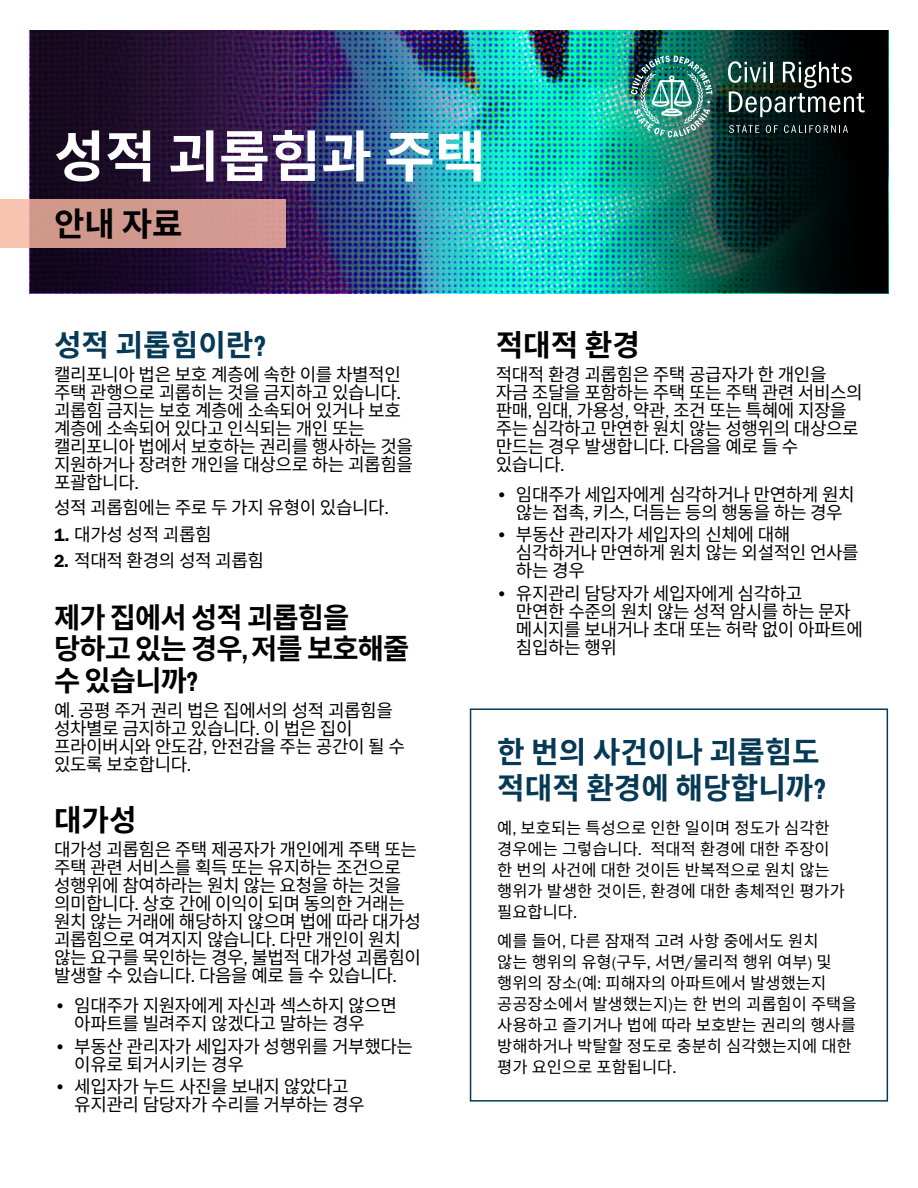
<style>
.page{position:relative;width:918px;height:1188px;background:#fff}
.page>*{position:absolute;margin:0;border:0;box-sizing:border-box;transform-origin:0 0}
.t1{font:700 55.5px "Noto Sans CJ Kkr";color:#fff}
.t2{font:700 33px "Noto Sans CJ Kkr";color:#000}
.t3{font:700 30px/36px "Noto Sans CJ Kkr";color:#053956}
.t4{font:700 30px "Noto Sans CJ Kkr";color:#000}
.t5{font:700 28.5px/31.5px "Noto Sans CJ Kkr";letter-spacing:-.03em;color:#000}
.t6{font:18px/18px "Noto Sans CJ Kkr";letter-spacing:-.025em;color:#000}
.t7{font:16.5px/21px "Noto Sans CJ Kkr";color:#000}
.s1{font-family:"Franklin Gothic LT Pro Dm Cm";font-weight:400}
.s2{font-family:"Franklin Gothic"}
.s3{font-family:"Franklin Gothic";font-weight:600}
</style>
<div class="page">
<img style="left:507px;top:30px;width:87px;height:263px">
<img style="left:30px;top:30px;width:477px;height:263px">
<img style="left:594px;top:30px;width:294px;height:263px">
<div style="left:470px;top:708px;width:418px;height:394px;border:2px solid #053956"></div>
<svg style="left:0;top:199px;width:286px;height:49px;background:#d69d92"></svg>
<img style="left:728px;top:61px;width:137px;height:56px">
<svg style="left:729px;top:125px;width:30px;height:8px"></svg>
<svg style="left:766px;top:125px;width:12px;height:8px"></svg>
<svg style="left:784px;top:125px;width:64px;height:8px"></svg>
<img style="left:631px;top:56px;width:82px;height:81px">
<h1 class="t1" style="left:54px;top:125px;width:434px">성적 괴롭힘과 주택</h1>
<h2 class="t2" style="left:54px;top:205px;width:130px">안내 자료</h2>
<h3 class="t3" style="left:54px;top:328px;width:214px">성적 괴롭힘이란<span class="s1">?</span></h3>
<p class="t6" style="left:54px;top:366px;width:361px">캘리포니아 법은 보호 계층에 속한 이를 차별적인 주택 관행으로 괴롭히는 것을 금지하고 있습니다<span class="s2">. </span>괴롭힘 금지는 보호 계층에 소속되어 있거나 보호 계층에 소속되어 있다고 인식되는 개인 또는 캘리포니아 법에서 보호하는 권리를 행사하는 것을 지원하거나 장려한 개인을 대상으로 하는 괴롭힘을 포괄합니다<span class="s2">.</span></p>
<p class="t6" style="left:54px;top:499px;width:336px">성적 괴롭힘에는 주로 두 가지 유형이 있습니다<span class="s2">.</span></p>
<p class="t6" style="left:54px;top:526px;width:159px"><span class="s3">1.</span> 대가성 성적 괴롭힘</p>
<p class="t6" style="left:54px;top:552px;width:212px"><span class="s3">2.</span> 적대적 환경의 성적 괴롭힘</p>
<h3 class="t5" style="left:54px;top:602px;width:357px">제가 집에서 성적 괴롭힘을 당하고 있는 경우<span class="s1">,</span> 저를 보호해줄 수 있습니까<span class="s1">?</span></h3>
<p class="t6" style="left:54px;top:702px;width:353px">예<span class="s2">.</span> 공평 주거 권리 법은 집에서의 성적 괴롭힘을 성차별로 금지하고 있습니다<span class="s2">.</span> 이 법은 집이 프라이버시와 안도감<span class="s2">,</span> 안전감을 주는 공간이 될 수 있도록 보호합니다<span class="s2">.</span></p>
<h3 class="t4" style="left:54px;top:803px;width:84px">대가성</h3>
<p class="t6" style="left:54px;top:841px;width:369px">대가성 괴롭힘은 주택 제공자가 개인에게 주택 또는 주택 관련 서비스를 획득 또는 유지하는 조건으로 성행위에 참여하라는 원치 않는 요청을 하는 것을 의미합니다<span class="s2">.</span> 상호 간에 이익이 되며 동의한 거래는 원치 않는 거래에 해당하지 않으며 법에 따라 대가성 괴롭힘으로 여겨지지 않습니다<span class="s2">.</span> 다만 개인이 원치 않는 요구를 묵인하는 경우<span class="s2">,</span> 불법적 대가성 괴롭힘이 발생할 수 있습니다<span class="s2">.</span> 다음을 예로 들 수 있습니다<span class="s2">.</span></p>
<p class="t6" style="left:74px;top:997px;width:324px;text-indent:-20px"><span class="s2">•</span> 임대주가 지원자에게 자신과 섹스하지 않으면 아파트를 빌려주지 않겠다고 말하는 경우</p>
<p class="t6" style="left:74px;top:1037px;width:340px;text-indent:-20px"><span class="s2">•</span> 부동산 관리자가 세입자가 성행위를 거부했다는 이유로 퇴거시키는 경우</p>
<p class="t6" style="left:74px;top:1078px;width:292px;text-indent:-20px"><span class="s2">•</span> 세입자가 누드 사진을 보내지 않았다고 유지관리 담당자가 수리를 거부하는 경우</p>
<h3 class="t4" style="left:496px;top:328px;width:146px">적대적 환경</h3>
<p class="t6" style="left:496px;top:366px;width:369px">적대적 환경 괴롭힘은 주택 공급자가 한 개인을 자금 조달을 포함하는 주택 또는 주택 관련 서비스의 판매<span class="s2">,</span> 임대<span class="s2">,</span> 가용성<span class="s2">,</span> 약관<span class="s2">,</span> 조건 또는 특혜에 지장을 주는 심각하고 만연한 원치 않는 성행위의 대상으로 만드는 경우 발생합니다<span class="s2">.</span> 다음을 예로 들 수 있습니다<span class="s2">.</span></p>
<p class="t6" style="left:496px;top:486px;width:361px;text-align:center"><span class="s2">•</span> 임대주가 세입자에게 심각하거나 만연하게 원치 않는 접촉<span class="s2">,</span> 키스<span class="s2">,</span> 더듬는 등의 행동을 하는 경우</p>
<p class="t6" style="left:516px;top:526px;width:344px;text-indent:-20px"><span class="s2">•</span> 부동산 관리자가 세입자의 신체에 대해 심각하거나 만연하게 원치 않는 외설적인 언사를 하는 경우</p>
<p class="t6" style="left:516px;top:585px;width:348px;text-indent:-20px"><span class="s2">•</span> 유지관리 담당자가 세입자에게 심각하고<br>만연한 수준의 원치 않는 성적 암시를 하는 문자 메시지를 보내거나 초대 또는 허락 없이 아파트에 침입하는 행위</p>
<h3 class="t3" style="left:497px;top:735px;width:331px">한 번의 사건이나 괴롭힘도 적대적 환경에 해당합니까<span class="s1">?</span></h3>
<p class="t7" style="left:497px;top:818px;width:349px">예<span class="s2">,</span> 보호되는 특성으로 인한 일이며 정도가 심각한 경우에는 그렇습니다<span class="s2">.</span> 적대적 환경에 대한 주장이 한 번의 사건에 대한 것이든 반복적으로 원치 않는 행위가 발생한 것이든<span class="s2">,</span> 환경에 대한 총체적인 평가가 필요합니다<span class="s2">.</span></p>
<p class="t7" style="left:497px;top:930px;width:361px">예를 들어<span class="s2">,</span> 다른 잠재적 고려 사항 중에서도 원치<br>않는 행위의 유형<span class="s2">(</span>구두<span class="s2">,</span> 서면<span class="s2">/</span>물리적 행위 여부<span class="s2">)</span> 및 행위의 장소<span class="s2">(</span>예<span class="s2">:</span> 피해자의 아파트에서 발생했는지 공공장소에서 발생했는지<span class="s2">)</span>는 한 번의 괴롭힘이 주택을 사용하고 즐기거나 법에 따라 보호받는 권리의 행사를 방해하거나 박탈할 정도로 충분히 심각했는지에 대한 평가 요인으로 포함됩니다<span class="s2">.</span></p>
</div>
